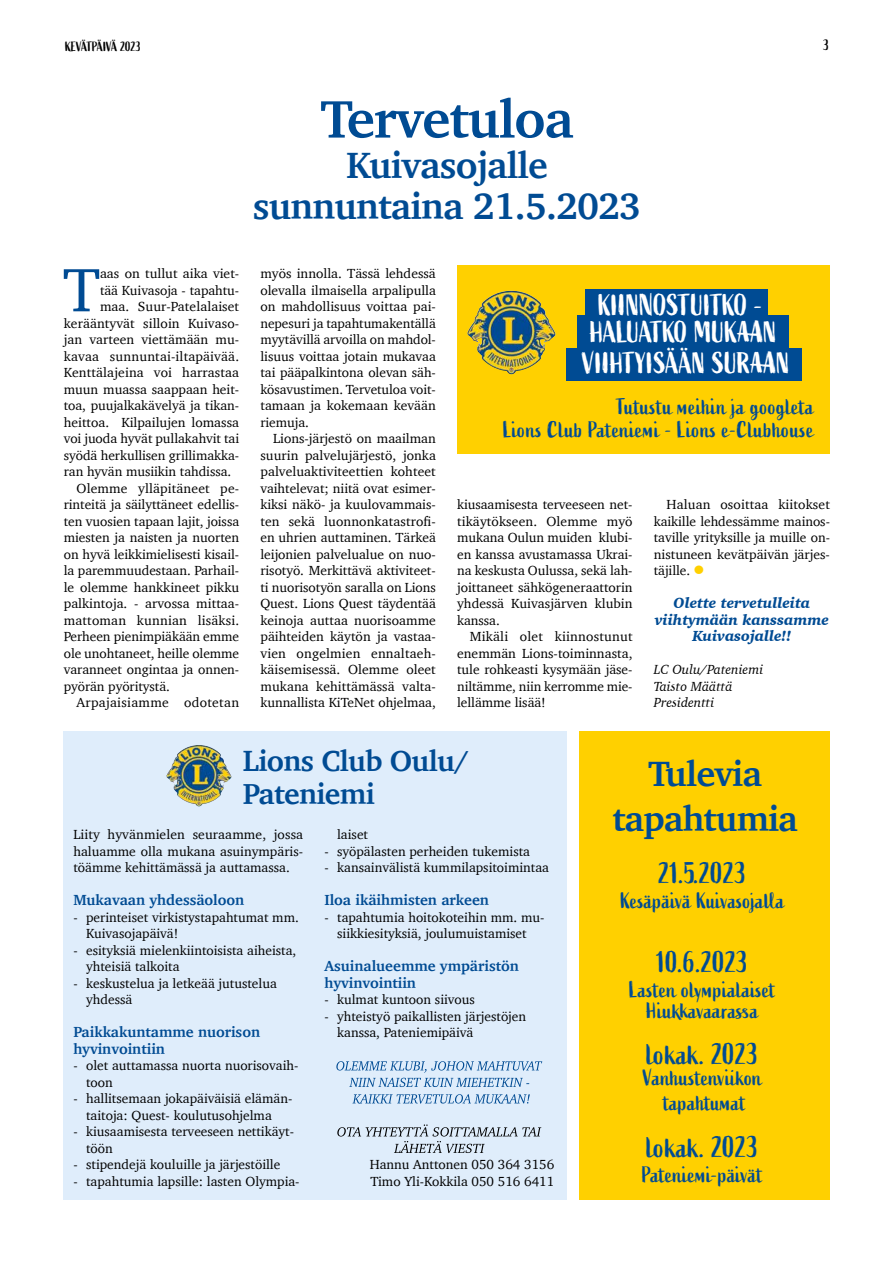
<style>
.page{position:relative;width:893px;height:1263px;background:#fff}
.page>*{position:absolute;margin:0;border:0;box-sizing:border-box;transform-origin:0 0}
.t1{font:62.7px "Charter";color:#004b93}
.t2{font:700 54px "Charter";letter-spacing:-.02em;color:#004b93}
.t3{font:700 37.5px/40.5px "Charter";letter-spacing:-.02em;color:#004b93;text-align:center}
.t4{font:700 36px/45px "Charter";letter-spacing:-.02em;color:#004b93;text-align:center}
.t5{font:30px/27px "Active";letter-spacing:-.01em;color:#fff}
.t6{font:30px "Active";letter-spacing:.01em;color:#004b93}
.t7{font:30px "Charter";color:#ffd000}
.t8{font:700 29.7px/33.5px "Charter";letter-spacing:-.02em;color:#004b93}
.t9{font:22.5px/21px "Active";letter-spacing:.01em;color:#004b93;text-align:center}
.t10{font:700 15px/16.5px "Charter";color:#004b93}
.t11{font:italic 900 15px/16.5px "Charter";color:#004b93;text-align:center;scale:.95 1}
.t12{font:15px "Active";color:#000}
.t13{font:13.5px/16.5px "Charter";color:#000}
.t14{font:italic 13.5px/16.5px "Charter";color:#000}
.t15{font:13.5px "Charter";letter-spacing:.025em;color:#000}
.t16{font:13.5px "Active";letter-spacing:-.015em;color:#000}
</style>
<div class="page">
<div style="left:580px;top:731px;width:250px;height:468px;background:#ffd000"></div>
<div style="left:64px;top:731px;width:503px;height:468px;background:#dfedfb"></div>
<svg style="left:336px;top:1061px;width:206px;height:26px"></svg>
<svg style="left:352px;top:1094px;width:178px;height:9px"></svg>
<svg style="left:337px;top:1124px;width:204px;height:29px"></svg>
<img style="left:173px;top:745px;width:24px;height:18px">
<div style="left:457px;top:265px;width:373px;height:188px;background:#ffd000"></div>
<div style="left:585px;top:289px;width:183px;height:33px;background:#004b93"></div>
<div style="left:577px;top:315px;width:211px;height:33px;background:#004b93"></div>
<div style="left:567px;top:348px;width:235px;height:33px;background:#004b93"></div>
<img style="left:476px;top:291px;width:33px;height:25px">
<p class="t16" style="left:65px;top:39px;width:77px">KEVÄTPÄIVÄ 2023</p>
<p class="t12" style="left:824px;top:36px;width:7px">3</p>
<h2 class="t2" style="left:320px;top:72px;width:255px">Tervetuloa</h2>
<h3 class="t3" style="left:253px;top:144px;width:390px">Kuivasojalle sunnuntaina 21.5.2023</h3>
<h1 class="t1" style="left:63px;top:236px;width:39px">T</h1>
<p class="t13" style="left:100px;top:265px;width:141px">aas on tullut aika viet-</p>
<p class="t13" style="left:100px;top:282px;width:141px">tää Kuivasoja - tapahtu-</p>
<p class="t13" style="left:100px;top:298px;width:141px">maa. Suur-Patelalaiset</p>
<p class="t13" style="left:64px;top:315px;width:177px">kerääntyvät silloin Kuivaso-</p>
<p class="t13" style="left:64px;top:331px;width:177px">jan varteen viettämään mu-</p>
<p class="t13" style="left:64px;top:348px;width:177px">kavaa sunnuntai-iltapäivää.</p>
<p class="t13" style="left:64px;top:364px;width:177px">Kenttälajeina voi harrastaa</p>
<p class="t13" style="left:64px;top:381px;width:177px">muun muassa saappaan heit-</p>
<p class="t13" style="left:64px;top:397px;width:177px">toa, puujalkakävelyä ja tikan-</p>
<p class="t13" style="left:64px;top:414px;width:177px">heittoa. Kilpailujen lomassa</p>
<p class="t13" style="left:64px;top:430px;width:177px">voi juoda hyvät pullakahvit tai</p>
<p class="t13" style="left:64px;top:447px;width:177px">syödä herkullisen grillimakka-</p>
<p class="t13" style="left:64px;top:463px;width:169px">ran hyvän musiikin tahdissa.</p>
<p class="t13" style="left:77px;top:480px;width:164px">Olemme ylläpitäneet pe-</p>
<p class="t13" style="left:64px;top:496px;width:177px">rinteitä ja säilyttäneet edellis-</p>
<p class="t13" style="left:64px;top:513px;width:177px">ten vuosien tapaan lajit, joissa</p>
<p class="t13" style="left:64px;top:529px;width:177px">miesten ja naisten ja nuorten</p>
<p class="t13" style="left:64px;top:546px;width:177px">on hyvä leikkimielisesti kisail-</p>
<p class="t13" style="left:64px;top:562px;width:177px">la paremmuudestaan. Parhail-</p>
<p class="t13" style="left:64px;top:579px;width:177px">le olemme hankkineet pikku</p>
<p class="t13" style="left:64px;top:595px;width:177px">palkintoja. - arvossa mittaa-</p>
<p class="t13" style="left:64px;top:612px;width:177px">mattoman kunnian lisäksi.</p>
<p class="t13" style="left:64px;top:628px;width:177px">Perheen pienimpiäkään emme</p>
<p class="t13" style="left:64px;top:645px;width:177px">ole unohtaneet, heille olemme</p>
<p class="t13" style="left:64px;top:661px;width:177px">varanneet ongintaa ja onnen-</p>
<p class="t13" style="left:64px;top:678px;width:108px">pyörän pyöritystä.</p>
<p class="t15" style="left:77px;top:691px;width:164px">Arpajaisiamme odotetan</p>
<p class="t13" style="left:260px;top:265px;width:177px;text-align:justify">myös innolla. Tässä lehdessä olevalla ilmaisella arpalipulla on mahdollisuus voittaa pai&shy;nepesuri ja tapahtumakentällä myytävillä arvoilla on mahdol&shy;lisuus voittaa jotain mukavaa tai pääpalkintona olevan säh&shy;kösavustimen. Tervetuloa voit&shy;tamaan ja kokemaan kevään riemuja.</p>
<p class="t13" style="left:260px;top:430px;width:177px;text-align:justify;text-indent:13px">Lions-järjestö on maailman suurin palvelujärjestö, jonka palveluaktiviteettien kohteet vaihtelevat; niitä ovat esimer&shy;kiksi näkö- ja kuulovammais&shy;ten sekä luonnonkatastrofi&shy;en uhrien auttaminen. Tärkeä leijonien palvelualue on nuo&shy;risotyö. Merkittävä aktiviteet&shy;ti nuorisotyön saralla on Lions Quest. Lions Quest täydentää keinoja auttaa nuorisoamme päihteiden käytön ja vastaa&shy;vien ongelmien ennaltaeh&shy;käisemisessä. Olemme oleet mukana kehittämässä valta&shy;kunnallista KiTeNet ohjelmaa,</p>
<h3 class="t5" style="left:590px;top:292px;width:188px">KIINNOSTUITKO -<br>HALUATKO MUKAAN</h3>
<h3 class="t5" style="left:582px;top:351px;width:209px">VIIHTYISÄÄN SURAAN</h3>
<h3 class="t9" style="left:503px;top:396px;width:312px;line-height:22.5px;text-align:right">Tutustu meihin ja googleta<br>Lions Club Pateniemi - Lions e-Clubhouse</h3>
<p class="t13" style="left:457px;top:496px;width:177px;text-align:justify">kiusaamisesta terveeseen net&shy;tikäytökseen. Olemme myö mukana Oulun muiden klubi&shy;en kanssa avustamassa Ukrai&shy;na keskusta Oulussa, sekä lah&shy;joittaneet sähkögeneraattorin yhdessä Kuivasjärven klubin kanssa.</p>
<p class="t13" style="left:457px;top:628px;width:177px;text-align:justify;text-indent:13px">Mikäli olet kiinnostunut enemmän Lions-toiminnasta, tule rohkeasti kysymään jäse&shy;niltämme, niin kerromme mie&shy;lellämme lisää!</p>
<p class="t13" style="left:654px;top:496px;width:178px;text-align:justify;text-indent:13px">Haluan osoittaa kiitokset kaikille lehdessämme mainos&shy;taville yrityksille ja muille on&shy;nistuneen kevätpäivän järjes&shy;täjille.</p>
<h3 class="t7" style="left:690px;top:545px;width:19px">•</h3>
<p class="t11" style="left:655px;top:595px;width:185px">Olette tervetulleita viihtymään kanssamme<br>Kuivasojalle!!</p>
<p class="t14" style="left:654px;top:661px;width:111px">LC Oulu/Pateniemi<br>Taisto Määttä<br>Presidentti</p>
<h3 class="t8" style="left:243px;top:744px;width:228px">Lions Club Oulu/<br>Pateniemi</h3>
<p class="t13" style="left:73px;top:826px;width:231px;text-align:justify">Liity hyvänmielen seuraamme, jossa haluamme olla mukana asuinympäris&shy;töämme kehittämässä ja auttamassa.</p>
<p class="t10" style="left:73px;top:892px;width:172px">Mukavaan yhdessäoloon</p>
<p class="t13" style="left:86px;top:909px;width:214px;text-indent:-13px">- perinteiset virkistystapahtumat mm.<br>Kuivasojapäivä!</p>
<p class="t13" style="left:86px;top:942px;width:212px;text-indent:-13px">- esityksiä mielenkiintoisista aiheista, yhteisiä talkoita</p>
<p class="t13" style="left:86px;top:975px;width:192px;text-indent:-13px">- keskustelua ja letkeää jutustelua yhdessä</p>
<p class="t10" style="left:73px;top:1024px;width:188px">Paikkakuntamme nuorison hyvinvointiin</p>
<p class="t13" style="left:86px;top:1057px;width:214px;text-indent:-13px">- olet auttamassa nuorta nuorisovaih&shy;toon</p>
<p class="t13" style="left:73px;top:1090px;width:220px;text-align:center">- hallitsemaan jokapäiväisiä elämän&shy;taitoja: Quest- koulutusohjelma</p>
<p class="t13" style="left:86px;top:1123px;width:209px;text-indent:-13px">- kiusaamisesta terveeseen nettikäyt&shy;töön</p>
<p class="t13" style="left:73px;top:1156px;width:209px">- stipendejä kouluille ja järjestöille</p>
<p class="t13" style="left:73px;top:1173px;width:228px">- tapahtumia lapsille: lasten Olympia-</p>
<p class="t13" style="left:337px;top:826px;width:32px">laiset</p>
<p class="t13" style="left:324px;top:843px;width:207px">- syöpälasten perheiden tukemista</p>
<p class="t13" style="left:324px;top:859px;width:226px">- kansainvälistä kummilapsitoimintaa</p>
<p class="t10" style="left:324px;top:892px;width:166px">Iloa ikäihmisten arkeen</p>
<p class="t13" style="left:324px;top:909px;width:221px;text-align:center">- tapahtumia hoitokoteihin mm. mu&shy;siikkiesityksiä, joulumuistamiset</p>
<p class="t10" style="left:324px;top:958px;width:196px">Asuinalueemme ympäristön hyvinvointiin</p>
<p class="t13" style="left:324px;top:991px;width:152px">- kulmat kuntoon siivous</p>
<p class="t13" style="left:337px;top:1008px;width:190px;text-indent:-13px">- yhteistyö paikallisten järjestöjen kanssa, Pateniemipäivä</p>
<p class="t13" style="left:370px;top:1156px;width:186px">Hannu Anttonen 050 364 3156<br>Timo Yli-Kokkila 050 516 6411</p>
<h3 class="t4" style="left:612px;top:751px;width:187px">Tulevia tapahtumia</h3>
<h3 class="t6" style="left:659px;top:856px;width:89px">21.5.2023</h3>
<h3 class="t9" style="left:621px;top:891px;width:165px">Kesäpäivä Kuivasojalla</h3>
<h3 class="t6" style="left:657px;top:944px;width:93px">10.6.2023</h3>
<h3 class="t9" style="left:629px;top:979px;width:148px">Lasten olympialaiset<br>Hiukkavaarassa</h3>
<h3 class="t6" style="left:646px;top:1037px;width:113px">lokak. 2023</h3>
<h3 class="t9" style="left:643px;top:1066px;width:121px;line-height:25.2px">Vanhustenviikon tapahtumat</h3>
<h3 class="t6" style="left:646px;top:1129px;width:113px">lokak. 2023</h3>
<h3 class="t9" style="left:642px;top:1164px;width:122px">Pateniemi-päivät</h3>
</div>
